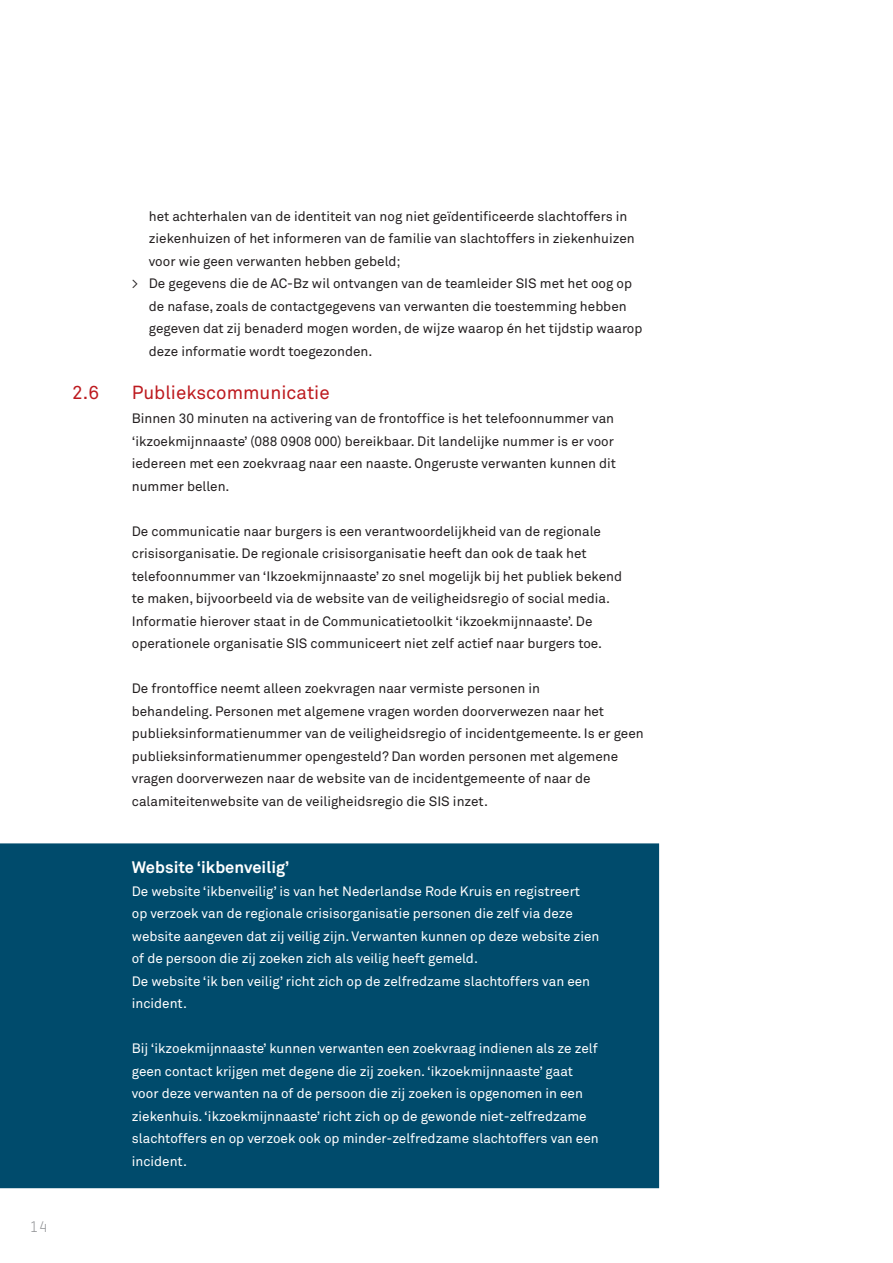
<style>
.page{position:relative;width:893px;height:1263px;background:#fff}
.page>*{position:absolute;margin:0;border:0;box-sizing:border-box;transform-origin:0 0}
.Paragraaf{font:18.75px "Akkurat Std";color:#bd1a1f}
.Inleiding{font:700 16.5px "Akkurat Std";color:#fff}
.t1{font:15px "TSTARTW";color:#939598}
.Platte_tekst{font:13.5px/22.5px "Akkurat Std";color:#231f20}
.Kadertekst_wit{font:13.5px/22.5px "Akkurat Std";color:#fff}
</style>
<div class="page">
<div style="left:1px;top:844px;width:657px;height:343px;background:#004b6c"></div>
<div style="left:0;top:843px;width:659px;height:345px;border:2px solid #004b6c"></div>
<p class="t1" style="left:30px;top:1218px;width:19px">14</p>
<p class="Platte_tekst" style="left:149px;top:205px;width:487px">het achterhalen van de identiteit van nog niet geïdentificeerde slachtoffers in ziekenhuizen of het informeren van de familie van slachtoffers in ziekenhuizen voor wie geen verwanten hebben gebeld;</p>
<p class="Platte_tekst" style="left:149px;top:272px;width:495px;text-indent:-17px">&gt; De gegevens die de AC-Bz wil ontvangen van de teamleider SIS met het oog op de nafase, zoals de contactgegevens van verwanten die toestemming hebben gegeven dat zij benaderd mogen worden, de wijze waarop én het tijdstip waarop deze informatie wordt toegezonden.</p>
<p class="Paragraaf" style="left:72px;top:382px;width:28px">2.6</p>
<p class="Paragraaf" style="left:132px;top:382px;width:199px">Publiekscommunicatie</p>
<p class="Platte_tekst" style="left:132px;top:407px;width:486px">Binnen 30 minuten na activering van de frontoffice is het telefoonnummer van ‘ikzoekmijnnaaste’ (088 0908 000) bereikbaar. Dit landelijke nummer is er voor iedereen met een zoekvraag naar een naaste. Ongeruste verwanten kunnen dit nummer bellen.</p>
<p class="Platte_tekst" style="left:132px;top:520px;width:492px">De communicatie naar burgers is een verantwoordelijkheid van de regionale crisisorganisatie. De regionale crisisorganisatie heeft dan ook de taak het telefoonnummer van ‘Ikzoekmijnnaaste’ zo snel mogelijk bij het publiek bekend te maken, bijvoorbeeld via de website van de veiligheidsregio of social media.<br>Informatie hierover staat in de Communicatietoolkit ‘ikzoekmijnnaaste’. De operationele organisatie SIS communiceert niet zelf actief naar burgers toe.</p>
<p class="Platte_tekst" style="left:132px;top:677px;width:513px">De frontoffice neemt alleen zoekvragen naar vermiste personen in<br>behandeling. Personen met algemene vragen worden doorverwezen naar het publieksinformatienummer van de veiligheidsregio of incidentgemeente. Is er geen publieksinformatienummer opengesteld? Dan worden personen met algemene vragen doorverwezen naar de website van de incidentgemeente of naar de calamiteitenwebsite van de veiligheidsregio die SIS inzet.</p>
<p class="Inleiding" style="left:132px;top:857px;width:159px">Website ‘ikbenveilig’</p>
<p class="Kadertekst_wit" style="left:132px;top:880px;width:469px">De website ‘ikbenveilig’ is van het Nederlandse Rode Kruis en registreert<br>op verzoek van de regionale crisisorganisatie personen die zelf via deze website aangeven dat zij veilig zijn. Verwanten kunnen op deze website zien of de persoon die zij zoeken zich als veilig heeft gemeld.</p>
<p class="Kadertekst_wit" style="left:132px;top:970px;width:460px">De website ‘ik ben veilig’ richt zich op de zelfredzame slachtoffers van een incident.</p>
<p class="Kadertekst_wit" style="left:132px;top:1037px;width:468px">Bij ‘ikzoekmijnnaaste’ kunnen verwanten een zoekvraag indienen als ze zelf geen contact krijgen met degene die zij zoeken. ‘ikzoekmijnnaaste’ gaat voor deze verwanten na of de persoon die zij zoeken is opgenomen in een ziekenhuis. ‘ikzoekmijnnaaste’ richt zich op de gewonde niet-zelfredzame slachtoffers en op verzoek ook op minder-zelfredzame slachtoffers van een incident.</p>
</div>
